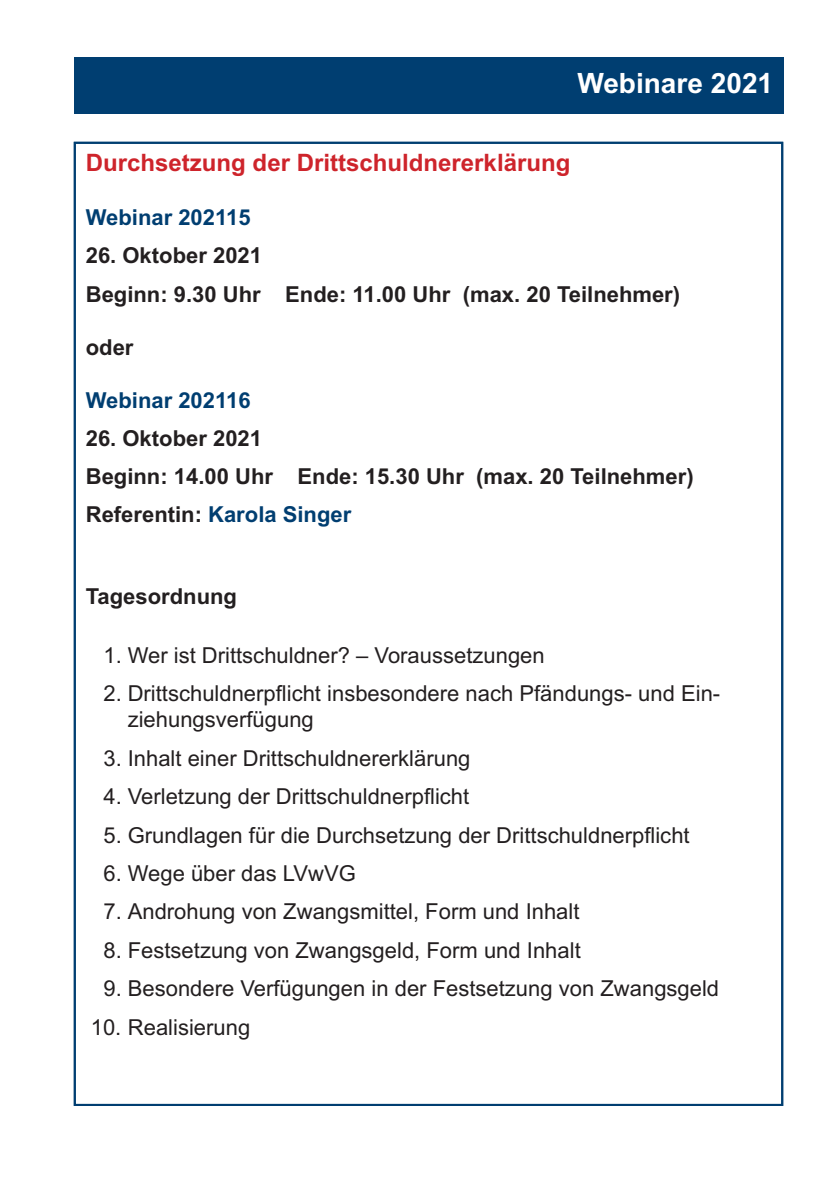
<style>
.page{position:relative;width:840px;height:1191px;background:#fff}
.page>*{position:absolute;margin:0;border:0;box-sizing:border-box;transform-origin:0 0}
.t1{font:700 28px "Arial";color:#fff}
.t2{font:700 24px "Arial";color:#ce242b}
.t3{font:22px "Arial";color:#231f20}
.t4{font:700 22px/37.8px "Arial";color:#231f20}
.t5{font:700 22px "Arial";color:#003e71}
.s1{color:#003e71}
</style>
<div class="page">
<div style="left:74px;top:57px;width:708px;height:56px;background:#003e71"></div>
<p class="t1" style="left:577px;top:67px;width:197px">Webinare 2021</p>
<p class="t2" style="left:86px;top:149px;width:486px">Durchsetzung der Drittschuldnererklärung</p>
<p class="t5" style="left:86px;top:204px;width:166px">Webinar 202115</p>
<p class="t4" style="left:86px;top:237px;width:595px;line-height:38.4px">26. Oktober 2021<br>Beginn: 9.30 Uhr Ende: 11.00 Uhr (max. 20 Teilnehmer)</p>
<p class="t4" style="left:86px;top:328px;width:49px">oder</p>
<p class="t5" style="left:86px;top:387px;width:166px">Webinar 202116</p>
<p class="t4" style="left:86px;top:419px;width:609px">26. Oktober 2021<br>Beginn: 14.00 Uhr Ende: 15.30 Uhr (max. 20 Teilnehmer)<br>Referentin: <span class="s1">Karola Singer</span></p>
<p class="t4" style="left:86px;top:578px;width:153px">Tagesordnung</p>
<p class="t3" style="left:104px;top:642px;width:442px">1. Wer ist Drittschuldner? – Voraussetzungen</p>
<p class="t3" style="left:104px;top:680px;width:617px">2. Drittschuldnerpflicht insbesondere nach Pfändungs- und Ein-</p>
<p class="t3" style="left:128px;top:707px;width:187px">ziehungsverfügung</p>
<p class="t3" style="left:104px;top:745px;width:368px">3. Inhalt einer Drittschuldnererklärung</p>
<p class="t3" style="left:104px;top:783px;width:367px">4. Verletzung der Drittschuldnerpflicht</p>
<p class="t3" style="left:104px;top:822px;width:587px">5. Grundlagen für die Durchsetzung der Drittschuldnerpflicht</p>
<p class="t3" style="left:104px;top:860px;width:253px">6. Wege über das LVwVG</p>
<p class="t3" style="left:104px;top:899px;width:477px">7. Androhung von Zwangsmittel, Form und Inhalt</p>
<p class="t3" style="left:104px;top:937px;width:478px">8. Festsetzung von Zwangsgeld, Form und Inhalt</p>
<p class="t3" style="left:104px;top:975px;width:616px">9. Besondere Verfügungen in der Festsetzung von Zwangsgeld</p>
<p class="t3" style="left:91px;top:1014px;width:161px">10. Realisierung</p>
</div>
